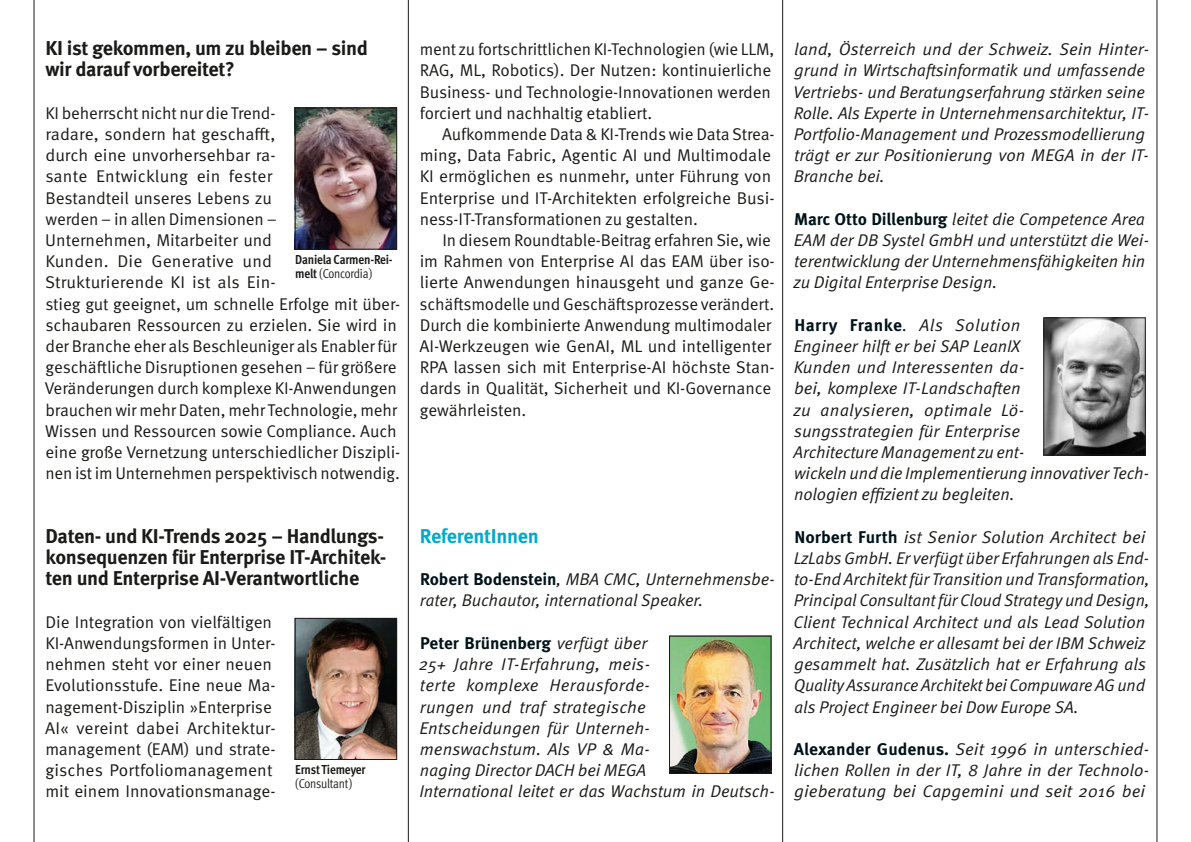
<style>
.page{position:relative;width:1191px;height:842px;background:#fff}
.page>*{position:absolute;margin:0;border:0;box-sizing:border-box;transform-origin:0 0}
.t1{font:700 20px/21.2px "Meta Pro";letter-spacing:-.015em;color:#1a1a18}
.t2{font:700 20px "Meta Pro";letter-spacing:-.015em;color:#00aacf}
.t3{font:17px/21.2px "Meta Pro Norm";letter-spacing:-.005em;color:#1a1a18}
.t4{font:17px/21.2px "Meta Pro Norm Ita";letter-spacing:-.005em;color:#1a1a18}
.t5{font:700 17px "Meta Pro";letter-spacing:-.005em;color:#00131a}
.t6{font:700 condensed 13px "Meta Pro";letter-spacing:-.015em;color:#1a1a18}
.t7{font:13px "Meta Pro Cond Norm";letter-spacing:-.015em;color:#1a1a18}
.s1{font-family:"Meta Pro";font-weight:700;font-stretch:condensed}
.s2{font-family:"Meta Pro";font-weight:700;color:#00131a}
.s3{font-family:"Meta Pro Norm Ita";font-weight:400;color:#1a1a18}
</style>
<div class="page">
<hr style="left:34px;top:0;width:1px;height:842px;background:#1a1a18">
<hr style="left:408px;top:0;width:1px;height:842px;background:#1a1a18">
<hr style="left:782px;top:0;width:1px;height:842px;background:#1a1a18">
<hr style="left:1156px;top:0;width:1px;height:842px;background:#1a1a18">
<img style="left:297px;top:110px;width:98px;height:137px">
<div style="left:295px;top:108px;width:102px;height:141px;border:1px solid #1a1a18"></div>
<img style="left:297px;top:620px;width:98px;height:138px">
<div style="left:295px;top:618px;width:102px;height:142px;border:1px solid #1a1a18"></div>
<img style="left:1045px;top:319px;width:98px;height:134px">
<div style="left:1043px;top:317px;width:102px;height:138px;border:1px solid #1a1a18"></div>
<img style="left:671px;top:638px;width:98px;height:134px">
<div style="left:669px;top:636px;width:102px;height:138px;border:1px solid #1a1a18"></div>
<p class="t1" style="left:45px;top:36px;width:324px">KI ist gekommen, um zu bleiben – sind wir darauf vorbereitet?</p>
<p class="t3" style="left:45px;top:101px;width:357px">KI beherrscht nicht nur die Trend-<br>radare, sondern hat geschafft,<br>durch eine unvorhersehbar ra-<br>sante Entwicklung ein fester<br>Bestandteil unseres Lebens zu<br>werden – in allen Dimensionen –<br>Unternehmen, Mitarbeiter und<br>Kunden. Die Generative und<br>Strukturierende KI ist als Ein-<br>stieg gut geeignet, um schnelle Erfolge mit über&shy;schaubaren Ressourcen zu erzielen. Sie wird in der Branche eher als Beschleuniger als Enabler für geschäftliche Disruptionen gesehen – für größere Veränderungen durch komplexe KI-Anwendungen brauchen wir mehr Daten, mehr Technologie, mehr Wissen und Ressourcen sowie Compliance. Auch eine große Vernetzung unterschiedlicher Diszipli&shy;nen ist im Unternehmen perspektivisch notwendig.</p>
<p class="t6" style="left:295px;top:249px;width:99px">Daniela Carmen-Rei-</p>
<p class="t7" style="left:295px;top:264px;width:79px"><span class="s1">melt</span> (Concordia)</p>
<p class="t1" style="left:45px;top:524px;width:342px">Daten- und KI-Trends 2025 – Handlungs&shy;konsequenzen für Enterprise IT-Architek&shy;ten und Enterprise AI-Verantwortliche</p>
<p class="t3" style="left:45px;top:610px;width:232px">Die Integration von vielfältigen<br>KI-Anwendungsformen in Unter&shy;nehmen steht vor einer neuen<br>Evolutionsstufe. Eine neue Ma&shy;nagement-Disziplin »Enterprise<br>AI« vereint dabei Architektur&shy;management (EAM) und strate&shy;gisches Portfoliomanagement mit einem Innovationsmanage-</p>
<p class="t6" style="left:295px;top:759px;width:72px">Ernst Tiemeyer</p>
<p class="t7" style="left:295px;top:774px;width:59px">(Consultant)</p>
<p class="t3" style="left:420px;top:38px;width:356px">ment zu fortschrittlichen KI-Technologien (wie LLM, RAG, ML, Robotics). Der Nutzen: kontinuierliche Business- und Technologie-Innovationen werden forciert und nachhaltig etabliert.</p>
<p class="t3" style="left:420px;top:122px;width:356px;text-indent:22px">Aufkommende Data &amp; KI-Trends wie Data Strea&shy;ming, Data Fabric, Agentic AI und Multimodale KI ermöglichen es nunmehr, unter Führung von Enterprise und IT-Architekten erfolgreiche Busi&shy;ness-IT-Transformationen zu gestalten.</p>
<p class="t3" style="left:419px;top:228px;width:357px;text-indent:23px">In diesem Roundtable-Beitrag erfahren Sie, wie im Rahmen von Enterprise AI das EAM über iso&shy;lierte Anwendungen hinausgeht und ganze Ge&shy;schäftsmodelle und Geschäftsprozesse verändert.<br>Durch die kombinierte Anwendung multimodaler AI-Werkzeugen wie GenAI, ML und intelligenter RPA lassen sich mit Enterprise-AI höchste Stan&shy;dards in Qualität, Sicherheit und KI-Governance gewährleisten.</p>
<p class="t2" style="left:420px;top:520px;width:121px">ReferentInnen</p>
<p class="t4" style="left:420px;top:568px;width:356px"><span class="s2">Robert Bodenstein</span>, MBA CMC, Unternehmensbe&shy;rater, Buchautor, international Speaker.</p>
<p class="t5" style="left:420px;top:630px;width:229px">Peter Brünenberg <span class="s3">verfügt über</span></p>
<p class="t4" style="left:419px;top:652px;width:357px">25+ Jahre IT-Erfahrung, meis-<br>terte komplexe Herausforde-<br>rungen und traf strategische<br>Entscheidungen für Unterneh&shy;menswachstum. Als VP &amp; Ma-<br>naging Director DACH bei MEGA<br>International leitet er das Wachstum in Deutsch-</p>
<p class="t4" style="left:793px;top:38px;width:358px">land, Österreich und der Schweiz. Sein Hinter&shy;grund in Wirtschaftsinformatik und umfassende Vertriebs- und Beratungserfahrung stärken seine Rolle. Als Experte in Unternehmensarchitektur, IT-Portfolio-Management und Prozessmodellierung trägt er zur Positionierung von MEGA in der IT-Branche bei.</p>
<p class="t4" style="left:793px;top:207px;width:357px"><span class="s2">Marc Otto Dillenburg</span> leitet die Competence Area EAM der DB Systel GmbH und unterstützt die Wei&shy;terentwicklung der Unternehmensfähigkeiten hin zu Digital Enterprise Design.</p>
<p class="t4" style="left:793px;top:313px;width:357px"><span class="s2">Harry Franke</span>. Als Solution<br>Engineer hilft er bei SAP LeanIX<br>Kunden und Interessenten da-<br>bei, komplexe IT-Landschaften<br>zu analysieren, optimale Lö-<br>sungsstrategien für Enterprise<br>Architecture Management zu ent-<br>wickeln und die Implementierung innovativer Tech&shy;nologien effizient zu begleiten.</p>
<p class="t4" style="left:793px;top:525px;width:358px"><span class="s2">Norbert Furth</span> ist Senior Solution Architect bei LzLabs GmbH. Er verfügt über Erfahrungen als End&shy;to-End Architekt für Transition und Transformation, Principal Consultant für Cloud Strategy und Design, Client Technical Architect und als Lead Solution Architect, welche er allesamt bei der IBM Schweiz gesammelt hat. Zusätzlich hat er Erfahrung als Quality Assurance Architekt bei Compuware AG und als Project Engineer bei Dow Europe SA.</p>
<p class="t4" style="left:794px;top:737px;width:357px;text-align:justify"><span class="s2">Alexander Gudenus.</span> Seit 1996 in unterschied&shy;lichen Rollen in der IT, 8 Jahre in der Technolo&shy;gieberatung bei Capgemini und seit 2016 bei</p>
</div>
